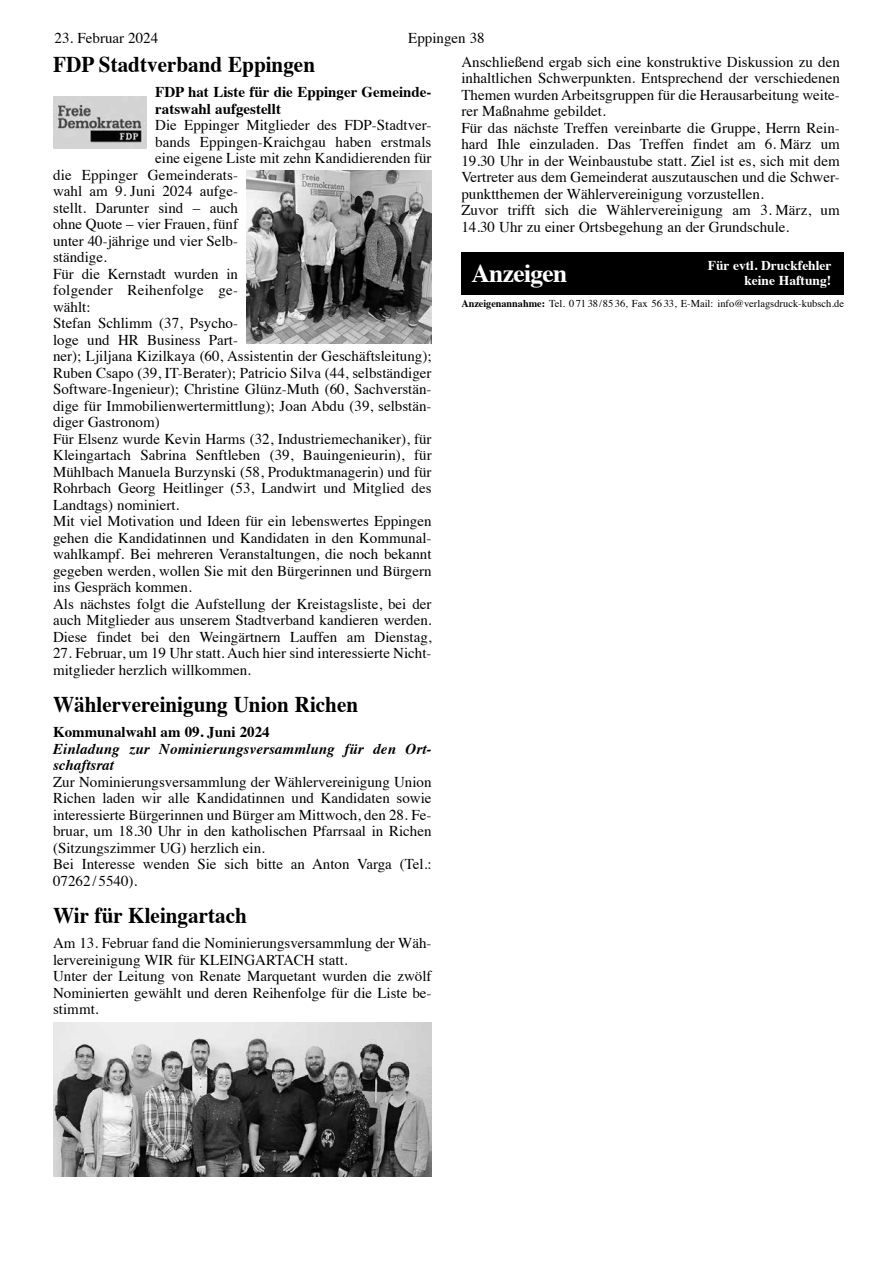
<style>
.page{position:relative;width:893px;height:1263px;background:#fff}
.page>*{position:absolute;margin:0;border:0;box-sizing:border-box;transform-origin:0 0}
.t1{font:700 25.5px "Times";letter-spacing:-.025em;color:#fff}
.t2{font:700 22.5px "Times";color:#000;scale:.94 1}
.t3{font:15px/16.5px "Times";color:#000}
.t4{font:700 15px/16.5px "Times";color:#000}
.t5{font:italic 700 15px/16.5px "Times";letter-spacing:.005em;color:#000}
.t6{font:15px "Times";letter-spacing:.02em;color:#000}
.t7{font:700 13.5px/15px "Times";color:#fff;text-align:right}
.t8{font:10.5px "Times";color:#000}
.s1{font-weight:700}
</style>
<div class="page">
<div style="left:461px;top:252px;width:383px;height:43px;background:#000"></div>
<img style="left:53px;top:97px;width:93px;height:51px">
<img style="left:53px;top:1022px;width:378px;height:155px">
<img style="left:247px;top:170px;width:185px;height:174px">
<p class="t3" style="left:55px;top:28px;width:105px">23. Februar 2024</p>
<p class="t3" style="left:461px;top:24px;width:380px;line-height:24px;text-indent:-53px">Eppingen 38<br>Anschließend ergab sich eine konstruktive Diskussion zu den</p>
<p class="t3" style="left:461px;top:68px;width:380px">inhaltlichen Schwerpunkten. Entsprechend der verschiedenen Themen wurden Arbeitsgruppen für die Herausarbeitung weite&shy;rer Maßnahme gebildet.<br>Für das nächste Treffen vereinbarte die Gruppe, Herrn Rein&shy;hard Ihle einzuladen. Das Treffen findet am 6. März um 19.30 Uhr in der Weinbaustube statt. Ziel ist es, sich mit dem Vertreter aus dem Gemeinderat auszutauschen und die Schwer&shy;punktthemen der Wählervereinigung vorzustellen.<br>Zuvor trifft sich die Wählervereinigung am 3. März, um 14.30 Uhr zu einer Ortsbegehung an der Grundschule.</p>
<h1 class="t1" style="left:471px;top:249px;width:98px">Anzeigen</h1>
<p class="t8" style="left:461px;top:293px;width:384px"><span class="s1">Anzeigenannahme:</span> Tel. 0 71 38/85 36, Fax 56 33, E-Mail: info@verlagsdruck-kubsch.de</p>
<h2 class="t2" style="left:53px;top:43px;width:280px">FDP Stadtverband Eppingen</h2>
<p class="t4" style="left:155px;top:82px;width:278px">FDP hat Liste für die Eppinger Gemeinde&shy;ratswahl aufgestellt</p>
<p class="t3" style="left:155px;top:116px;width:278px">Die Eppinger Mitglieder des FDP-Stadtver-</p>
<p class="t3" style="left:155px;top:132px;width:278px">bands Eppingen-Kraichgau haben erstmals</p>
<p class="t3" style="left:155px;top:149px;width:278px">eine eigene Liste mit zehn Kandidierenden für</p>
<p class="t3" style="left:53px;top:165px;width:187px">die Eppinger Gemeinderats-</p>
<p class="t3" style="left:53px;top:182px;width:186px">wahl am 9. Juni 2024 aufge-</p>
<p class="t3" style="left:53px;top:198px;width:186px">stellt. Darunter sind – auch</p>
<p class="t3" style="left:53px;top:215px;width:186px">ohne Quote – vier Frauen, fünf</p>
<p class="t3" style="left:53px;top:231px;width:186px">unter 40-jährige und vier Selb-</p>
<p class="t3" style="left:53px;top:248px;width:55px">ständige.</p>
<p class="t3" style="left:53px;top:264px;width:186px">Für die Kernstadt wurden in</p>
<p class="t6" style="left:53px;top:276px;width:186px">folgender Reihenfolge ge-</p>
<p class="t3" style="left:53px;top:297px;width:39px">wählt:</p>
<p class="t3" style="left:53px;top:314px;width:186px">Stefan Schlimm (37, Psycho-</p>
<p class="t3" style="left:53px;top:330px;width:186px">loge und HR Business Part-</p>
<p class="t3" style="left:53px;top:347px;width:380px">ner); Ljiljana Kizilkaya (60, Assistentin der Geschäftsleitung);</p>
<p class="t3" style="left:53px;top:363px;width:380px">Ruben Csapo (39, IT-Berater); Patricio Silva (44, selbständiger</p>
<p class="t3" style="left:53px;top:380px;width:380px">Software-Ingenieur); Christine Glünz-Muth (60, Sachverstän-</p>
<p class="t3" style="left:53px;top:396px;width:380px">dige für Immobilienwertermittlung); Joan Abdu (39, selbstän-</p>
<p class="t3" style="left:53px;top:413px;width:108px">diger Gastronom)</p>
<p class="t3" style="left:53px;top:429px;width:380px">Für Elsenz wurde Kevin Harms (32, Industriemechaniker), für</p>
<p class="t3" style="left:53px;top:446px;width:380px">Kleingartach Sabrina Senftleben (39, Bauingenieurin), für</p>
<p class="t3" style="left:53px;top:462px;width:380px">Mühlbach Manuela Burzynski (58, Produktmanagerin) und für</p>
<p class="t3" style="left:53px;top:479px;width:380px">Rohrbach Georg Heitlinger (53, Landwirt und Mitglied des</p>
<p class="t3" style="left:53px;top:495px;width:128px">Landtags) nominiert.</p>
<p class="t3" style="left:53px;top:512px;width:380px">Mit viel Motivation und Ideen für ein lebenswertes Eppingen</p>
<p class="t3" style="left:53px;top:528px;width:380px">gehen die Kandidatinnen und Kandidaten in den Kommunal-</p>
<p class="t3" style="left:53px;top:545px;width:380px">wahlkampf. Bei mehreren Veranstaltungen, die noch bekannt</p>
<p class="t3" style="left:53px;top:561px;width:380px">gegeben werden, wollen Sie mit den Bürgerinnen und Bürgern</p>
<p class="t3" style="left:53px;top:578px;width:140px">ins Gespräch kommen.</p>
<p class="t3" style="left:53px;top:594px;width:380px">Als nächstes folgt die Aufstellung der Kreistagsliste, bei der</p>
<p class="t3" style="left:53px;top:611px;width:380px">auch Mitglieder aus unserem Stadtverband kandieren werden.</p>
<p class="t3" style="left:53px;top:627px;width:380px">Diese findet bei den Weingärtnern Lauffen am Dienstag,</p>
<p class="t3" style="left:53px;top:644px;width:380px">27. Februar, um 19 Uhr statt. Auch hier sind interessierte Nicht&shy;mitglieder herzlich willkommen.</p>
<h2 class="t2" style="left:53px;top:683px;width:326px">Wählervereinigung Union Richen</h2>
<p class="t4" style="left:53px;top:722px;width:218px">Kommunalwahl am 09. Juni 2024</p>
<p class="t5" style="left:53px;top:739px;width:380px">Einladung zur Nominierungsversammlung für den Ort&shy;schaftsrat</p>
<p class="t3" style="left:53px;top:772px;width:380px">Zur Nominierungsversammlung der Wählervereinigung Union Richen laden wir alle Kandidatinnen und Kandidaten sowie interessierte Bürgerinnen und Bürger am Mittwoch, den 28. Fe&shy;bruar, um 18.30 Uhr in den katholischen Pfarrsaal in Richen (Sitzungszimmer UG) herzlich ein.<br>Bei Interesse wenden Sie sich bitte an Anton Varga (Tel.:<br>07262/ 5540).</p>
<h2 class="t2" style="left:53px;top:894px;width:208px">Wir für Kleingartach</h2>
<p class="t3" style="left:53px;top:933px;width:380px">Am 13. Februar fand die Nominierungsversammlung der Wäh&shy;lervereinigung WIR für KLEINGARTACH statt.<br>Unter der Leitung von Renate Marquetant wurden die zwölf Nominierten gewählt und deren Reihenfolge für die Liste be&shy;stimmt.</p>
<p class="t7" style="left:708px;top:257px;width:125px">Für evtl. Druckfehler keine Haftung!</p>
</div>
